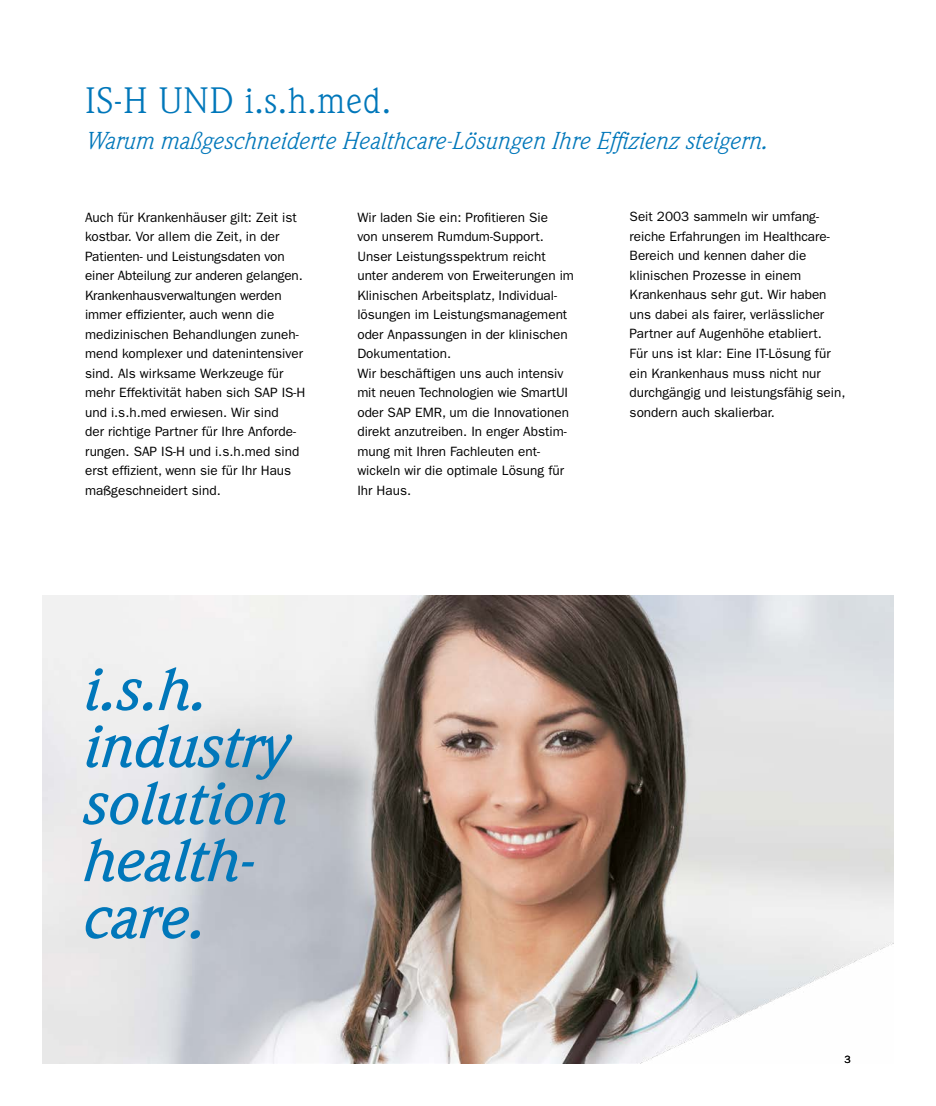
<style>
.page{position:relative;width:936px;height:1106px;background:#fff}
.page>*{position:absolute;margin:0;border:0;box-sizing:border-box;transform-origin:0 0}
.t1{font:italic 500 60px/57px "Weidemann";color:#0077ba}
.t2{font:36px "Weidemann";letter-spacing:.02em;color:#0077ba}
.t3{font:italic 24px "Weidemann";color:#0077ba}
.t4{font:13.5px/19.5px "ITC Franklin Gothic Std";color:#000}
.t5{font:10.5px "ITC Franklin Gothic Std";color:#000}
</style>
<div class="page">
<img style="left:43px;top:595px;width:850px;height:468px">
<h2 class="t2" style="left:85px;top:79px;width:307px">IS-H UND i.s.h.med.</h2>
<h3 class="t3" style="left:85px;top:126px;width:683px">Warum maßgeschneiderte Healthcare-Lösungen Ihre Effizienz steigern.</h3>
<p class="t4" style="left:85px;top:207px;width:222px">Auch für Krankenhäuser gilt: Zeit ist kostbar. Vor allem die Zeit, in der Patienten- und Leistungsdaten von einer Abteilung zur anderen gelangen.<br>Krankenhausverwaltungen werden immer effizienter, auch wenn die medizinischen Behandlungen zuneh&shy;mend komplexer und datenintensiver sind. Als wirksame Werkzeuge für mehr Effektivität haben sich SAP IS-H und i.s.h.med erwiesen. Wir sind<br>der richtige Partner für Ihre Anforde&shy;rungen. SAP IS-H und i.s.h.med sind erst effizient, wenn sie für Ihr Haus maßgeschneidert sind.</p>
<p class="t4" style="left:357px;top:207px;width:218px">Wir laden Sie ein: Profitieren Sie<br>von unserem Rumdum-Support.<br>Unser Leistungsspektrum reicht unter anderem von Erweiterungen im<br>Klinischen Arbeitsplatz, Individual&shy;lösungen im Leistungsmanagement oder Anpassungen in der klinischen<br>Dokumentation.<br>Wir beschäftigen uns auch intensiv mit neuen Technologien wie SmartUI oder SAP EMR, um die Innovationen direkt anzutreiben. In enger Abstim&shy;mung mit Ihren Fachleuten ent&shy;wickeln wir die optimale Lösung für<br>Ihr Haus.</p>
<p class="t4" style="left:629px;top:207px;width:217px">Seit 2003 sammeln wir umfang&shy;reiche Erfahrungen im Healthcare-<br>Bereich und kennen daher die klinischen Prozesse in einem<br>Krankenhaus sehr gut. Wir haben uns dabei als fairer, verlässlicher<br>Partner auf Augenhöhe etabliert.<br>Für uns ist klar: Eine IT-Lösung für ein Krankenhaus muss nicht nur durchgängig und leistungsfähig sein, sondern auch skalierbar.</p>
<h1 class="t1" style="left:85px;top:660px;width:206px">i.s.h. industry solution health&shy;care.</h1>
<p class="t5" style="left:844px;top:1053px;width:8px">3</p>
</div>
